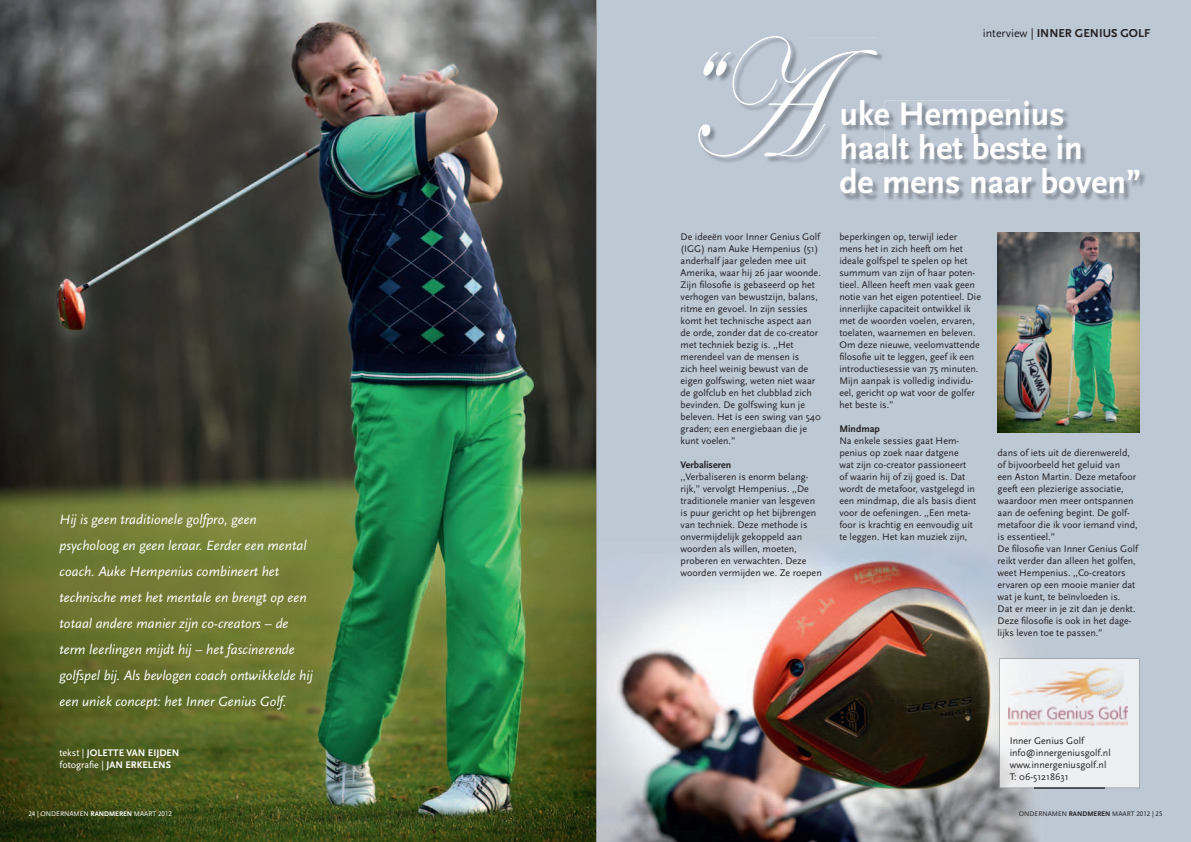
<style>
.page{position:relative;width:1191px;height:842px;background:#fff}
.page>*{position:absolute;margin:0;border:0;box-sizing:border-box;transform-origin:0 0}
.t1{font:171px "Edwardian Scr ITC Regu Alte";color:#fff;scale:.8 1}
.t2{font:700 34.2px/34.2px "Scala Sans";color:#fff}
.t3{font:italic 14px/26px "Scala Sans";color:#fff}
.t4{font:700 12px "Scala Sans";color:#231f20}
.t5{font:10px/12px "Scala Sans";color:#231f20}
.t6{font:700 10px/12px "Scala Sans";color:#fff}
.t7{font:700 10px "Scala Sans";color:#231f20}
.t8{font:7px "Scala Sans Caps";color:#fff}
.t9{font:7px "Scala Sans Caps";color:#231f20}
.s1{font-weight:400}
.s2{font-family:"Scala Sans";font-weight:700}
</style>
<div class="page">
<img style="left:596px;top:0;width:595px;height:842px">
<img style="left:0;top:0;width:596px;height:842px">
<img style="left:877px;top:37px;width:7px;height:64px">
<img style="left:699px;top:127px;width:142px;height:36px">
<img style="left:699px;top:37px;width:178px;height:90px">
<img style="left:875px;top:101px;width:271px;height:100px">
<img style="left:841px;top:163px;width:34px;height:38px">
<img style="left:841px;top:101px;width:43px;height:62px">
<img style="left:841px;top:101px;width:36px;height:56px">
<img style="left:997px;top:233px;width:142px;height:199px">
<img style="left:999px;top:691px;width:35px;height:97px">
<div style="left:1104px;top:691px;width:35px;height:97px;background:#ecf0f3"></div>
<div style="left:1034px;top:726px;width:70px;height:63px;background:#ecf0f3"></div>
<img style="left:1008px;top:691px;width:119px;height:35px">
<img style="left:999px;top:658px;width:140px;height:33px">
<p class="t3" style="left:60px;top:506px;width:255px">Hij is geen traditionele golfpro, geen psycholoog en geen leraar. Eerder een mental coach. Auke Hempenius combineert het technische met het mentale en brengt op een totaal andere manier zijn co-creators – de term leerlingen mijdt hij – het fascinerende golfspel bij. Als bevlogen coach ontwikkelde hij een uniek concept: het Inner Genius Golf.</p>
<p class="t6" style="left:60px;top:747px;width:121px"><span class="s1">tekst |</span> JOLETTE VAN EIJDEN <span class="s1">fotografie |</span> JAN ERKELENS</p>
<p class="t4" style="left:982px;top:27px;width:169px"><span class="s1">interview |</span> INNER GENIUS GOLF</p>
<h1 class="t1" style="left:668px;top:1px;width:179px">“A</h1>
<h2 class="t2" style="left:839px;top:98px;width:303px">uke Hempenius haalt het beste in<br>de mens naar boven”</h2>
<p class="t5" style="left:680px;top:231px;width:142px">De ideeën voor Inner Genius Golf (IGG) nam Auke Hempenius (51) anderhalf jaar geleden mee uit<br>Amerika, waar hij 26 jaar woonde.<br>Zijn filosofie is gebaseerd op het verhogen van bewustzijn, balans, ritme en gevoel. In zijn sessies komt het technische aspect aan de orde, zonder dat de co-creator met techniek bezig is. ,,Het merendeel van de mensen is<br>zich heel weinig bewust van de eigen golfswing, weten niet waar de golfclub en het clubblad zich bevinden. De golfswing kun je beleven. Het is een swing van 540 graden; een energiebaan die je kunt voelen.”</p>
<p class="t7" style="left:680px;top:459px;width:52px">Verbaliseren</p>
<p class="t5" style="left:680px;top:471px;width:143px">,,Verbaliseren is enorm belang&shy;rijk,” vervolgt Hempenius. ,,De traditionele manier van lesgeven is puur gericht op het bijbrengen van techniek. Deze methode is onvermijdelijk gekoppeld aan woorden als willen, moeten, proberen en verwachten. Deze woorden vermijden we. Ze roepen</p>
<p class="t5" style="left:839px;top:231px;width:143px">beperkingen op, terwijl ieder mens het in zich heeft om het ideale golfspel te spelen op het summum van zijn of haar poten&shy;tieel. Alleen heeft men vaak geen notie van het eigen potentieel. Die innerlijke capaciteit ontwikkel ik met de woorden voelen, ervaren, toelaten, waarnemen en beleven.<br>Om deze nieuwe, veelomvattende filosofie uit te leggen, geef ik een introductiesessie van 75 minuten.<br>Mijn aanpak is volledig individu&shy;eel, gericht op wat voor de golfer het beste is.”</p>
<p class="t7" style="left:839px;top:423px;width:42px">Mindmap</p>
<p class="t5" style="left:839px;top:435px;width:138px">Na enkele sessies gaat Hem&shy;penius op zoek naar datgene<br>wat zijn co-creator passioneert of waarin hij of zij goed is. Dat wordt de metafoor, vastgelegd in een mindmap, die als basis dient voor de oefeningen. ,,Een meta&shy;foor is krachtig en eenvoudig uit te leggen. Het kan muziek zijn,</p>
<p class="t5" style="left:997px;top:447px;width:142px">dans of iets uit de dierenwereld, of bijvoorbeeld het geluid van<br>een Aston Martin. Deze metafoor geeft een plezierige associatie, waardoor men meer ontspannen aan de oefening begint. De golf&shy;metafoor die ik voor iemand vind, is essentieel.”<br>De filosofie van Inner Genius Golf reikt verder dan alleen het golfen, weet Hempenius. ,,Co-creators ervaren op een mooie manier dat wat je kunt, te beïnvloeden is.<br>Dat er meer in je zit dan je denkt.<br>Deze filosofie is ook in het dage&shy;lijks leven toe te passen.”</p>
<p class="t5" style="left:1009px;top:735px;width:103px">Inner Genius Golf info@innergeniusgolf.nl www.innergeniusgolf.nl<br>T: 06-51218631</p>
<p class="t8" style="left:28px;top:810px;width:145px">24 | ONDERNAMEN <span class="s2">RANDMEREN</span> MAART 2012</p>
<p class="t9" style="left:1019px;top:810px;width:145px">ONDERNAMEN <span class="s2">RANDMEREN</span> MAART 2012 | 25</p>
</div>
